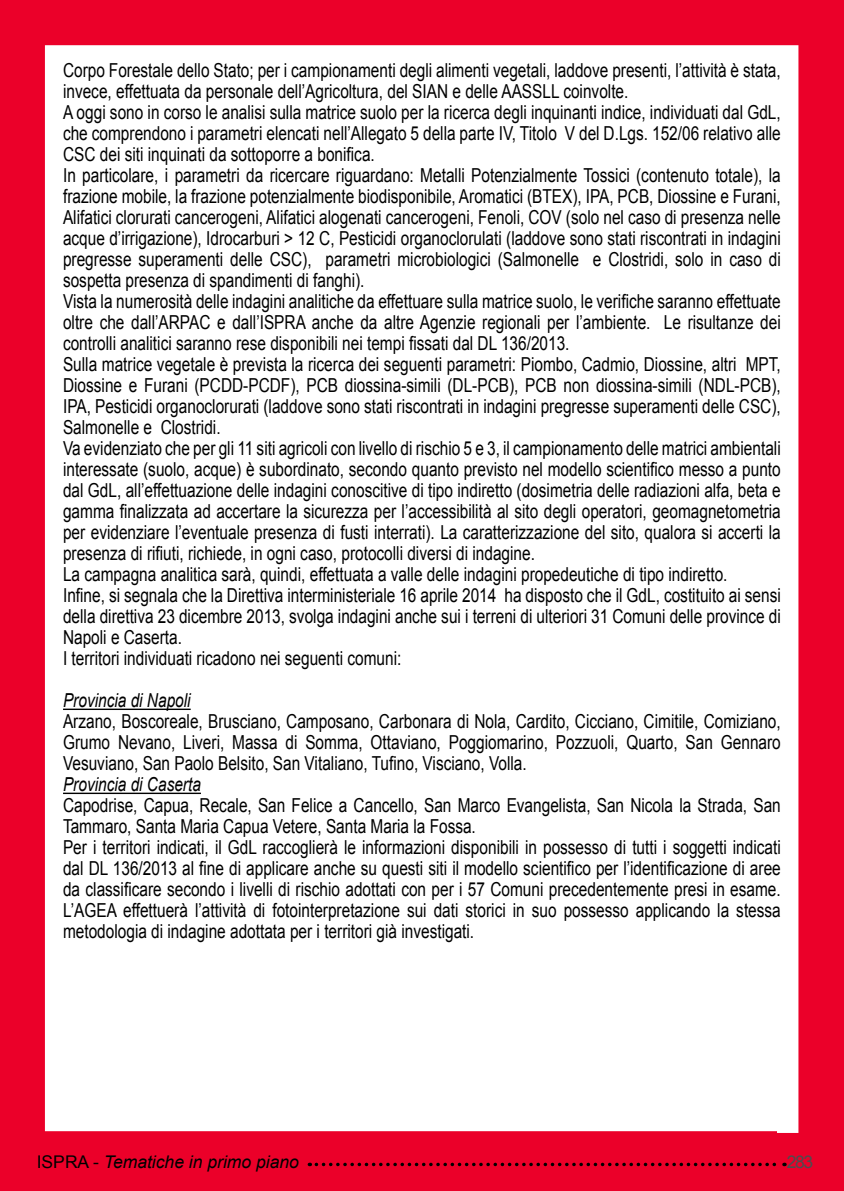
<style>
.page{position:relative;width:844px;height:1191px;background:#fff}
.page>*{position:absolute;margin:0;border:0;box-sizing:border-box;transform-origin:0 0}
.t1{font:19.25px/21px "Arial";color:#000;scale:.8 1}
.t2{font:italic 19.25px "Arial";color:#000;scale:.8 1}
.t3{font:italic 17.5px "Arial";color:#000}
.t4{font:17.5px "Arial";color:#4d4d4f}
.s1{font-style:normal}
</style>
<div class="page">
<div style="left:0;top:0;width:843px;height:45px;background:#eb0029"></div>
<div style="left:0;top:39px;width:45px;height:1092px;background:#eb0029"></div>
<svg style="left:776px;top:1133px;width:22px;height:58px"></svg>
<div style="left:798px;top:39px;width:45px;height:1152px;background:#eb0029"></div>
<div style="left:1px;top:1131px;width:775px;height:60px;background:#eb0029"></div>
<svg style="left:316px;top:1162px;width:468px;height:4px;background:#9f001b"></svg>
<svg style="left:0;top:1129px;width:1px;height:62px"></svg>
<hr style="left:63px;top:708px;width:128px;height:2px;background:#000">
<hr style="left:63px;top:792px;width:138px;height:2px;background:#000">
<p class="t1" style="left:63px;top:60px;width:898px">Corpo Forestale dello Stato; per i campionamenti degli alimenti vegetali, laddove presenti, l’attività è stata, invece, effettuata da personale dell’Agricoltura, del SIAN e delle AASSLL coinvolte.<br>A oggi sono in corso le analisi sulla matrice suolo per la ricerca degli inquinanti indice, individuati dal GdL, che comprendono i parametri elencati nell’Allegato 5 della parte IV, Titolo V del D.Lgs. 152/06 relativo alle CSC dei siti inquinati da sottoporre a bonifica.<br>In particolare, i parametri da ricercare riguardano: Metalli Potenzialmente Tossici (contenuto totale), la frazione mobile, la frazione potenzialmente biodisponibile, Aromatici (BTEX), IPA, PCB, Diossine e Furani, Alifatici clorurati cancerogeni, Alifatici alogenati cancerogeni, Fenoli, COV (solo nel caso di presenza nelle acque d’irrigazione), Idrocarburi &gt; 12 C, Pesticidi organoclorulati (laddove sono stati riscontrati in indagini pregresse superamenti delle CSC), parametri microbiologici (Salmonelle e Clostridi, solo in caso di sospetta presenza di spandimenti di fanghi).<br>Vista la numerosità delle indagini analitiche da effettuare sulla matrice suolo, le verifiche saranno effettuate oltre che dall’ARPAC e dall’ISPRA anche da altre Agenzie regionali per l’ambiente. Le risultanze dei controlli analitici saranno rese disponibili nei tempi fissati dal DL 136/2013.<br>Sulla matrice vegetale è prevista la ricerca dei seguenti parametri: Piombo, Cadmio, Diossine, altri MPT, Diossine e Furani (PCDD-PCDF), PCB diossina-simili (DL-PCB), PCB non diossina-simili (NDL-PCB), IPA, Pesticidi organoclorurati (laddove sono stati riscontrati in indagini pregresse superamenti delle CSC), Salmonelle e Clostridi.<br>Va evidenziato che per gli 11 siti agricoli con livello di rischio 5 e 3, il campionamento delle matrici ambientali interessate (suolo, acque) è subordinato, secondo quanto previsto nel modello scientifico messo a punto dal GdL, all’effettuazione delle indagini conoscitive di tipo indiretto (dosimetria delle radiazioni alfa, beta e gamma finalizzata ad accertare la sicurezza per l’accessibilità al sito degli operatori, geomagnetometria per evidenziare l’eventuale presenza di fusti interrati). La caratterizzazione del sito, qualora si accerti la presenza di rifiuti, richiede, in ogni caso, protocolli diversi di indagine.<br>La campagna analitica sarà, quindi, effettuata a valle delle indagini propedeutiche di tipo indiretto.<br>Infine, si segnala che la Direttiva interministeriale 16 aprile 2014 ha disposto che il GdL, costituito ai sensi della direttiva 23 dicembre 2013, svolga indagini anche sui i terreni di ulteriori 31 Comuni delle province di Napoli e Caserta.<br>I territori individuati ricadono nei seguenti comuni:</p>
<p class="t2" style="left:63px;top:688px;width:161px">Provincia di Napoli</p>
<p class="t1" style="left:63px;top:711px;width:898px;text-align:justify">Arzano, Boscoreale, Brusciano, Camposano, Carbonara di Nola, Cardito, Cicciano, Cimitile, Comiziano, Grumo Nevano, Liveri, Massa di Somma, Ottaviano, Poggiomarino, Pozzuoli, Quarto, San Gennaro Vesuviano, San Paolo Belsito, San Vitaliano, Tufino, Visciano, Volla.</p>
<p class="t2" style="left:63px;top:772px;width:174px">Provincia di Caserta</p>
<p class="t1" style="left:63px;top:795px;width:898px">Capodrise, Capua, Recale, San Felice a Cancello, San Marco Evangelista, San Nicola la Strada, San Tammaro, Santa Maria Capua Vetere, Santa Maria la Fossa.<br>Per i territori indicati, il GdL raccoglierà le informazioni disponibili in possesso di tutti i soggetti indicati dal DL 136/2013 al fine di applicare anche su questi siti il modello scientifico per l’identificazione di aree da classificare secondo i livelli di rischio adottati con per i 57 Comuni precedentemente presi in esame.<br>L’AGEA effettuerà l’attività di fotointerpretazione sui dati storici in suo possesso applicando la stessa metodologia di indagine adottata per i territori già investigati.</p>
<p class="t3" style="left:37px;top:1150px;width:263px"><span class="s1">ISPRA -</span> Tematiche in primo piano</p>
<p class="t4" style="left:786px;top:1150px;width:28px">283</p>
</div>
